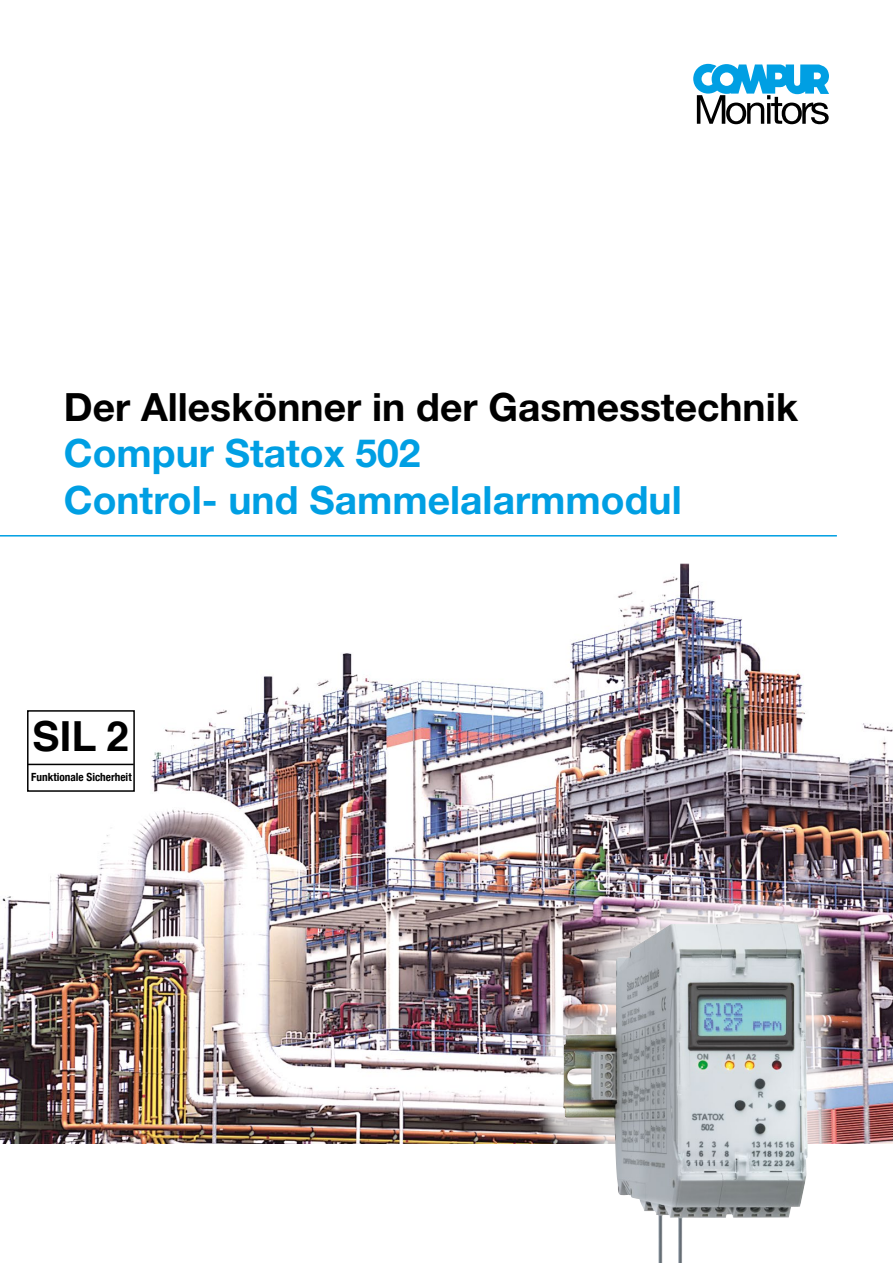
<style>
.page{position:relative;width:893px;height:1263px;background:#fff}
.page>*{position:absolute;margin:0;border:0;box-sizing:border-box;transform-origin:0 0}
.t1{font:700 41.4px "Helvetica";color:#000}
.t2{font:700 39px/46.8px "Helvetica Neue";color:#009fe3}
.t3{font:700 39px "Helvetica Neue";color:#000}
.t4{font:700 condensed 11.25px "Helvetica Neue";color:#000}
</style>
<div class="page">
<img style="left:0;top:563px;width:893px;height:581px">
<svg style="left:693px;top:64px;width:136px;height:60px"></svg>
<hr style="left:0;top:535px;width:837px;height:1px;background:#009fe3">
<div style="left:531px;top:891px;width:309px;height:372px;background:#fff;opacity:.75"></div>
<img style="left:563px;top:923px;width:246px;height:340px">
<div style="left:27px;top:710px;width:108px;height:82px;border:2px solid #000"></div>
<hr style="left:28px;top:764px;width:106px;height:1px;background:#000">
<p class="t3" style="left:64px;top:383px;width:736px">Der Alleskönner in der Gasmesstechnik</p>
<p class="t2" style="left:64px;top:429px;width:619px">Compur Statox 502<br>Control- und Sammelalarmmodul</p>
<p class="t1" style="left:32px;top:710px;width:99px">SIL 2</p>
<p class="t4" style="left:31px;top:770px;width:102px">Funktionale Sicherheit</p>
</div>
